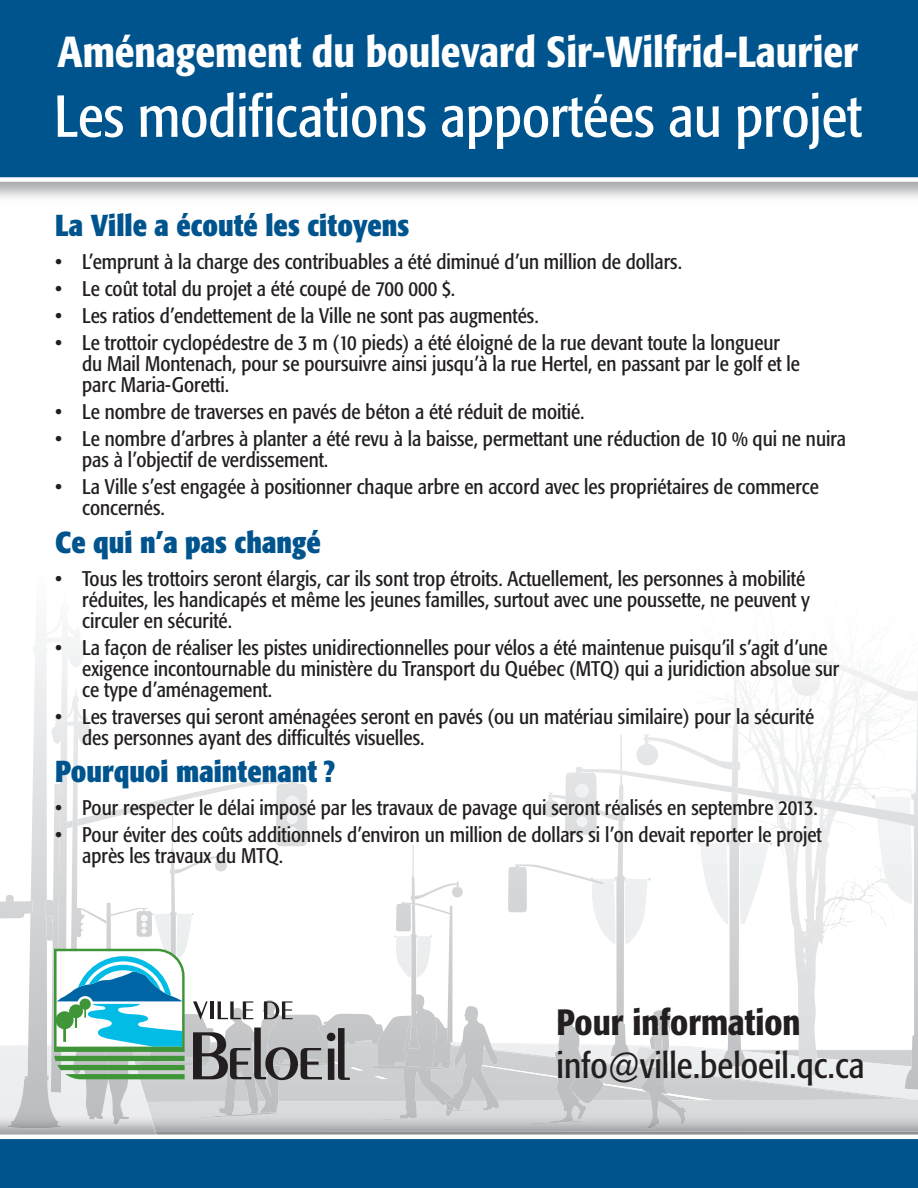
<style>
.page{position:relative;width:918px;height:1188px;background:#fff}
.page>*{position:absolute;margin:0;border:0;box-sizing:border-box;transform-origin:0 0}
.t1{font:condensed 58.5px "Formata";color:#fff}
.t2{font:500 condensed 43.05px "Formata";color:#fff}
.t3{font:condensed 36.15px "Formata";color:#231f20}
.t4{font:500 condensed 36.15px "Formata";color:#231f20}
.t5{font:700 condensed 30px "Formata";color:#00548e}
.t6{font:condensed 21px/21px "Formata";color:#231f20}
</style>
<div class="page">
<div style="left:0;top:0;width:918px;height:180px;background:#00548e"></div>
<div style="left:0;top:177px;width:918px;height:5px;background:#fff"></div>
<img style="left:149px;top:1113px;width:21px;height:22px">
<img style="left:7px;top:1113px;width:54px;height:15px">
<img style="left:400px;top:1113px;width:52px;height:6px">
<img style="left:372px;top:1118px;width:77px;height:2px">
<img style="left:197px;top:1113px;width:80px;height:5px">
<img style="left:87px;top:1113px;width:16px;height:6px">
<img style="left:112px;top:1113px;width:17px;height:12px">
<img style="left:558px;top:1113px;width:27px;height:10px">
<img style="left:646px;top:1113px;width:42px;height:15px">
<div style="left:0;top:1136px;width:918px;height:52px;background:#00548e"></div>
<hr style="left:0;top:1135px;width:918px;height:4px;background:#fff">
<svg style="left:0;top:639px;width:918px;height:474px"></svg>
<h2 class="t2" style="left:58px;top:25px;width:802px">Aménagement du boulevard Sir-Wilfrid-Laurier</h2>
<h1 class="t1" style="left:54px;top:82px;width:809px">Les modifications apportées au projet</h1>
<h3 class="t5" style="left:55px;top:207px;width:356px">La Ville a écouté les citoyens</h3>
<p class="t6" style="left:55px;top:252px;width:628px">• L’emprunt à la charge des contribuables a été diminué d’un million de dollars.</p>
<p class="t6" style="left:55px;top:279px;width:402px">• Le coût total du projet a été coupé de 700 000 $.</p>
<p class="t6" style="left:55px;top:306px;width:485px">• Les ratios d’endettement de la Ville ne sont pas augmentés.</p>
<p class="t6" style="left:82px;top:333px;width:719px;text-indent:-27px">• Le trottoir cyclopédestre de 3 m (10 pieds) a été éloigné de la rue devant toute la longueur du Mail Montenach, pour se poursuivre ainsi jusqu’à la rue Hertel, en passant par le golf et le parc Maria-Goretti.</p>
<p class="t6" style="left:55px;top:402px;width:531px">• Le nombre de traverses en pavés de béton a été réduit de moitié.</p>
<p class="t6" style="left:82px;top:429px;width:765px;text-indent:-27px">• Le nombre d’arbres à planter a été revu à la baisse, permettant une réduction de 10 % qui ne nuira pas à l’objectif de verdissement.</p>
<p class="t6" style="left:82px;top:477px;width:738px;text-indent:-27px">• La Ville s’est engagée à positionner chaque arbre en accord avec les propriétaires de commerce concernés.</p>
<h3 class="t5" style="left:55px;top:524px;width:267px">Ce qui n’a pas changé</h3>
<p class="t6" style="left:82px;top:568px;width:729px;text-indent:-27px">• Tous les trottoirs seront élargis, car ils sont trop étroits. Actuellement, les personnes à mobilité réduites, les handicapés et même les jeunes familles, surtout avec une poussette, ne peuvent y circuler en sécurité.</p>
<p class="t6" style="left:82px;top:637px;width:759px;text-indent:-27px">• La façon de réaliser les pistes unidirectionnelles pour vélos a été maintenue puisqu’il s’agit d’une exigence incontournable du ministère du Transport du Québec (MTQ) qui a juridiction absolue sur ce type d’aménagement.</p>
<p class="t6" style="left:82px;top:706px;width:734px;text-indent:-27px">• Les traverses qui seront aménagées seront en pavés (ou un matériau similaire) pour la sécurité des personnes ayant des difficultés visuelles.</p>
<h3 class="t5" style="left:55px;top:753px;width:282px">Pourquoi maintenant ?</h3>
<p class="t6" style="left:55px;top:798px;width:764px">• Pour respecter le délai imposé par les travaux de pavage qui seront réalisés en septembre 2013.</p>
<p class="t6" style="left:82px;top:825px;width:741px;text-indent:-27px">• Pour éviter des coûts additionnels d’environ un million de dollars si l’on devait reporter le projet après les travaux du MTQ.</p>
<h3 class="t4" style="left:557px;top:1000px;width:246px">Pour information</h3>
<h3 class="t3" style="left:557px;top:1044px;width:310px">info@ville.beloeil.qc.ca</h3>
</div>
